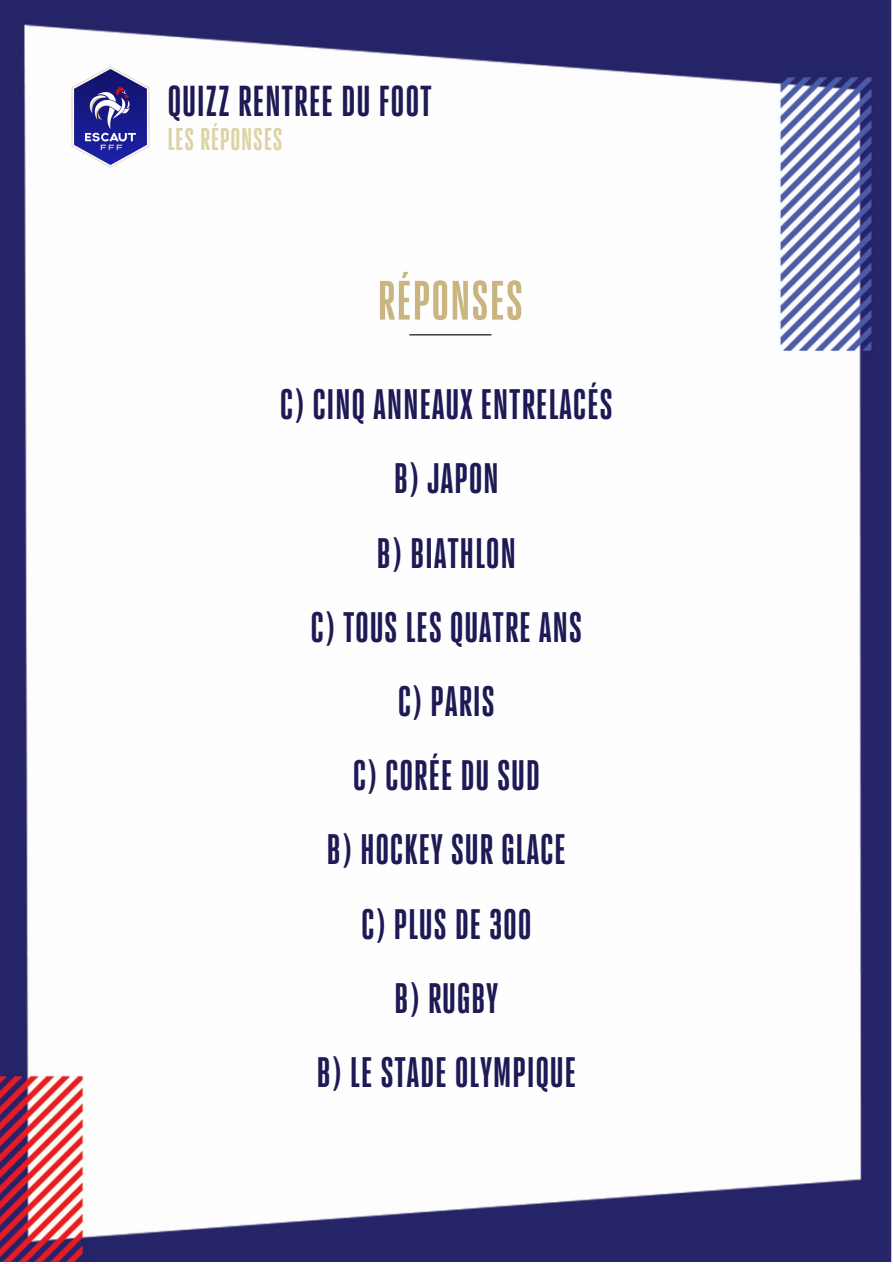
<style>
.page{position:relative;width:893px;height:1264px;background:#fff}
.page>*{position:absolute;margin:0;border:0;box-sizing:border-box;transform-origin:0 0}
.t1{font:700 54.75px "FFF Hero";color:#cab580}
.t2{font:700 42.75px "FFF Hero";color:#1d1a55}
.t3{font:700 42.15px "FFF Hero";color:#1d1a55}
.t4{font:700 31.05px "FFF Hero";color:#dbd4a7}
</style>
<div class="page">
<img style="left:0;top:0;width:890px;height:1261px">
<img style="left:50px;top:57px;width:121px;height:120px">
<hr style="left:409px;top:334px;width:82px;height:1px;background:#000">
<p class="t2" style="left:167px;top:75px;width:266px">QUIZZ RENTREE DU FOOT</p>
<p class="t4" style="left:167px;top:120px;width:117px">LES RÉPONSES</p>
<p class="t1" style="left:377px;top:267px;width:148px">RÉPONSES</p>
<p class="t3" style="left:279px;top:379px;width:335px">C) CINQ ANNEAUX ENTRELACÉS</p>
<p class="t3" style="left:393px;top:453px;width:107px">B) JAPON</p>
<p class="t3" style="left:376px;top:527px;width:141px">B) BIATHLON</p>
<p class="t3" style="left:310px;top:601px;width:274px">C) TOUS LES QUATRE ANS</p>
<p class="t3" style="left:397px;top:675px;width:99px">C) PARIS</p>
<p class="t3" style="left:352px;top:750px;width:189px">C) CORÉE DU SUD</p>
<p class="t3" style="left:326px;top:824px;width:241px">B) HOCKEY SUR GLACE</p>
<p class="t3" style="left:361px;top:898px;width:173px">C) PLUS DE 300</p>
<p class="t3" style="left:394px;top:972px;width:106px">B) RUGBY</p>
<p class="t3" style="left:316px;top:1046px;width:262px">B) LE STADE OLYMPIQUE</p>
</div>
